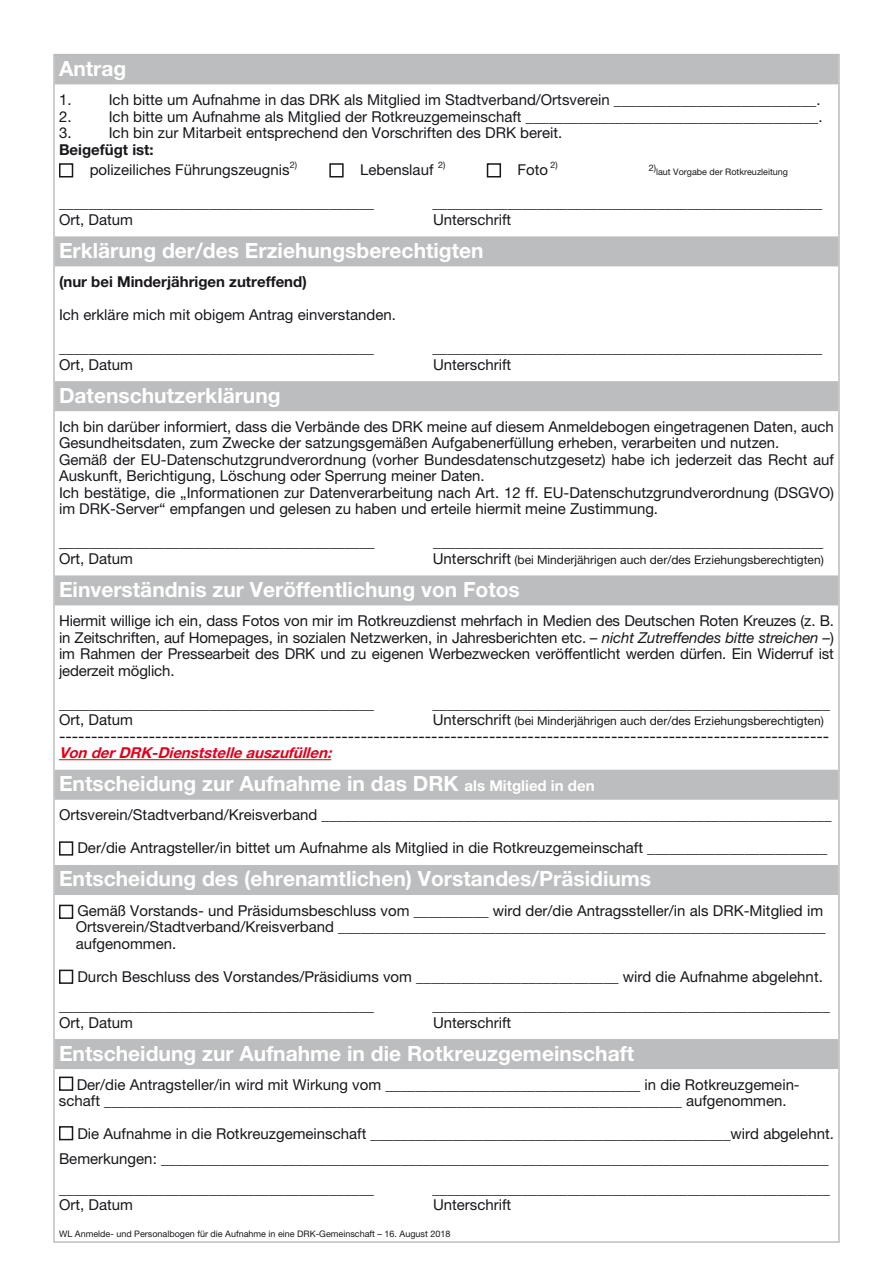
<style>
.page{position:relative;width:893px;height:1263px;background:#fff}
.page>*{position:absolute;margin:0;border:0;box-sizing:border-box;transform-origin:0 0}
.t1{font:700 21px "Helvetica Neue";color:#fff}
.t2{font:16.5px "Helvetica Neue";color:#1a171c}
.t3{font:15px/16.5px "Helvetica Neue";color:#1a171c}
.t4{font:700 15px "Helvetica Neue";color:#1a171c}
.t5{font:italic 700 15px "Helvetica Neue";color:#e2001a}
.t6{font:12px "Helvetica Neue";color:#1a171c}
.t7{font:9px "Helvetica Neue";color:#1a171c}
.s1{font-size:16.5px}
.s2{font-size:15px}
.s3{font-style:italic}
</style>
<div class="page">
<div style="left:55px;top:54px;width:783px;height:30px;background:#bcbdbf"></div>
<div style="left:55px;top:236px;width:783px;height:30px;background:#bcbdbf"></div>
<div style="left:55px;top:381px;width:783px;height:30px;background:#bcbdbf"></div>
<div style="left:55px;top:575px;width:783px;height:30px;background:#bcbdbf"></div>
<hr style="left:59px;top:759px;width:272px;height:1px;background:#e2001a">
<div style="left:55px;top:770px;width:783px;height:30px;background:#bcbdbf"></div>
<div style="left:55px;top:865px;width:783px;height:30px;background:#bcbdbf"></div>
<div style="left:55px;top:1039px;width:783px;height:30px;background:#bcbdbf"></div>
<div style="left:59px;top:163px;width:14px;height:14px;border:2px solid #1a171c"></div>
<div style="left:329px;top:163px;width:15px;height:14px;border:2px solid #1a171c"></div>
<div style="left:487px;top:163px;width:14px;height:14px;border:2px solid #1a171c"></div>
<div style="left:59px;top:841px;width:14px;height:15px;border:2px solid #1a171c"></div>
<div style="left:59px;top:905px;width:14px;height:14px;border:2px solid #1a171c"></div>
<div style="left:59px;top:970px;width:14px;height:14px;border:2px solid #1a171c"></div>
<div style="left:59px;top:1076px;width:14px;height:15px;border:2px solid #1a171c"></div>
<div style="left:59px;top:1126px;width:14px;height:14px;border:2px solid #1a171c"></div>
<h1 class="t1" style="left:59px;top:55px;width:69px">Antrag</h1>
<p class="t3" style="left:59px;top:91px;width:14px">1.</p>
<p class="t3" style="left:109px;top:91px;width:713px">Ich bitte um Aufnahme in das DRK als Mitglied im Stadtverband/Ortsverein ___________________________.</p>
<p class="t3" style="left:59px;top:108px;width:14px">2.</p>
<p class="t3" style="left:109px;top:108px;width:715px">Ich bitte um Aufnahme als Mitglied der Rotkreuzgemeinschaft _______________________________________.</p>
<p class="t3" style="left:59px;top:124px;width:14px">3.</p>
<p class="t3" style="left:109px;top:124px;width:455px">Ich bin zur Mitarbeit entsprechend den Vorschriften des DRK bereit.</p>
<p class="t4" style="left:59px;top:140px;width:96px">Beigefügt ist:</p>
<p class="t3" style="left:90px;top:162px;width:201px">polizeiliches Führungszeugnis</p>
<p class="t7" style="left:290px;top:159px;width:9px">2)</p>
<p class="t3" style="left:360px;top:162px;width:75px">Lebenslauf</p>
<p class="t7" style="left:438px;top:159px;width:9px">2)</p>
<p class="t3" style="left:518px;top:162px;width:32px">Foto</p>
<p class="t7" style="left:551px;top:159px;width:9px">2)</p>
<p class="t7" style="left:649px;top:162px;width:9px">2)</p>
<p class="t7" style="left:656px;top:167px;width:134px">laut Vorgabe der Rotkreuzleitung</p>
<p class="t3" style="left:59px;top:195px;width:316px">__________________________________________</p>
<p class="t3" style="left:432px;top:195px;width:391px">____________________________________________________</p>
<p class="t3" style="left:59px;top:211px;width:75px">Ort, Datum</p>
<p class="t3" style="left:433px;top:211px;width:80px">Unterschrift</p>
<h1 class="t1" style="left:59px;top:237px;width:426px">Erklärung der/des Erziehungsberechtigten</h1>
<p class="t4" style="left:59px;top:272px;width:249px">(nur bei Minderjährigen zutreffend)</p>
<p class="t3" style="left:59px;top:306px;width:339px">Ich erkläre mich mit obigem Antrag einverstanden.</p>
<p class="t3" style="left:59px;top:339px;width:316px">__________________________________________</p>
<p class="t3" style="left:432px;top:339px;width:391px">____________________________________________________</p>
<p class="t3" style="left:59px;top:356px;width:75px">Ort, Datum</p>
<p class="t3" style="left:433px;top:356px;width:80px">Unterschrift</p>
<h1 class="t1" style="left:59px;top:382px;width:223px">Datenschutzerklärung</h1>
<p class="t3" style="left:59px;top:418px;width:776px">Ich bin darüber informiert, dass die Verbände des DRK meine auf diesem Anmeldebogen eingetragenen Daten, auch Gesundheitsdaten, zum Zwecke der satzungsgemäßen Aufgabenerfüllung erheben, verarbeiten und nutzen.<br>Gemäß der EU-Datenschutzgrundverordnung (vorher Bundesdatenschutzgesetz) habe ich jederzeit das Recht auf Auskunft, Berichtigung, Löschung oder Sperrung meiner Daten.<br>Ich bestätige, die „Informationen zur Datenverarbeitung nach Art. 12 ff. EU-Datenschutzgrundverordnung (DSGVO) im DRK-Server“ empfangen und gelesen zu haben und erteile hiermit meine Zustimmung.</p>
<p class="t3" style="left:59px;top:534px;width:317px"><span class="s1">_</span>_________________________________________</p>
<p class="t3" style="left:433px;top:534px;width:391px">____________________________________________________</p>
<p class="t3" style="left:59px;top:550px;width:75px">Ort, Datum</p>
<p class="t6" style="left:433px;top:552px;width:393px"><span class="s2">Unterschrift</span> (bei Minderjährigen auch der/des Erziehungsberechtigten)</p>
<h1 class="t1" style="left:59px;top:576px;width:462px">Einverständnis zur Veröffentlichung von Fotos</h1>
<p class="t3" style="left:59px;top:612px;width:776px;text-align:justify">Hiermit willige ich ein, dass Fotos von mir im Rotkreuzdienst mehrfach in Medien des Deutschen Roten Kreuzes (z. B. in Zeitschriften, auf Homepages, in sozialen Netzwerken, in Jahresberichten etc. <span class="s3">– nicht Zutreffendes bitte streichen –</span>) im Rahmen der Pressearbeit des DRK und zu eigenen Werbezwecken veröffentlicht werden dürfen. Ein Widerruf ist jederzeit möglich.</p>
<p class="t3" style="left:59px;top:695px;width:316px">__________________________________________</p>
<p class="t3" style="left:432px;top:695px;width:399px">_____________________________________________________</p>
<p class="t3" style="left:59px;top:711px;width:75px">Ort, Datum</p>
<p class="t6" style="left:433px;top:714px;width:393px"><span class="s2">Unterschrift</span> (bei Minderjährigen auch der/des Erziehungsberechtigten)</p>
<p class="t2" style="left:59px;top:726px;width:772px">------------------------------------------------------------------------------------------------------------------------</p>
<p class="t5" style="left:59px;top:743px;width:278px">VonderDRK-Dienststelleauszufüllen:</p>
<h1 class="t1" style="left:59px;top:771px;width:537px">Entscheidung zur Aufnahme in das DRK <span class="s2">als Mitglied in den</span></h1>
<p class="t3" style="left:59px;top:807px;width:774px">Ortsverein/Stadtverband/Kreisverband ____________________________________________________________________</p>
<p class="t3" style="left:77px;top:840px;width:751px">Der/die Antragsteller/in bittet um Aufnahme als Mitglied in die Rotkreuzgemeinschaft ________________________</p>
<h1 class="t1" style="left:59px;top:866px;width:594px">Entscheidung des (ehrenamtlichen) Vorstandes/Präsidiums</h1>
<p class="t3" style="left:76px;top:902px;width:752px">Gemäß Vorstands- und Präsidumsbeschluss vom __________ wird der/die Antragssteller/in als DRK-Mitglied im<br>Ortsverein/Stadtverband/Kreisverband _________________________________________________________________ aufgenommen.</p>
<p class="t3" style="left:59px;top:961px;width:765px;line-height:29.2px;text-indent:18px">Durch Beschluss des Vorstandes/Präsidiums vom ___________________________ wird die Aufnahme abgelehnt. __________________________________________</p>
<p class="t3" style="left:432px;top:997px;width:399px">_____________________________________________________</p>
<p class="t3" style="left:59px;top:1014px;width:75px">Ort, Datum</p>
<p class="t3" style="left:433px;top:1014px;width:80px">Unterschrift</p>
<h1 class="t1" style="left:59px;top:1040px;width:577px">Entscheidung zur Aufnahme in die Rotkreuzgemeinschaft</h1>
<p class="t3" style="left:59px;top:1076px;width:742px;text-indent:18px">Der/die Antragsteller/in wird mit Wirkung vom __________________________________ in die Rotkreuzgemein&shy;schaft _____________________________________________________________________________ aufgenommen.</p>
<p class="t3" style="left:59px;top:1121px;width:776px;line-height:25px;text-indent:18px">Die Aufnahme in die Rotkreuzgemeinschaft ________________________________________________wird abgelehnt.<br>Bemerkungen: _________________________________________________________________________________________</p>
<p class="t3" style="left:59px;top:1180px;width:316px">__________________________________________</p>
<p class="t3" style="left:432px;top:1180px;width:399px">_____________________________________________________</p>
<p class="t3" style="left:59px;top:1196px;width:75px">Ort, Datum</p>
<p class="t3" style="left:433px;top:1196px;width:80px">Unterschrift</p>
<p class="t7" style="left:59px;top:1228px;width:393px">WL Anmelde- und Personalbogen für die Aufnahme in eine DRK-Gemeinschaft – 16. August 2018</p>
</div>
